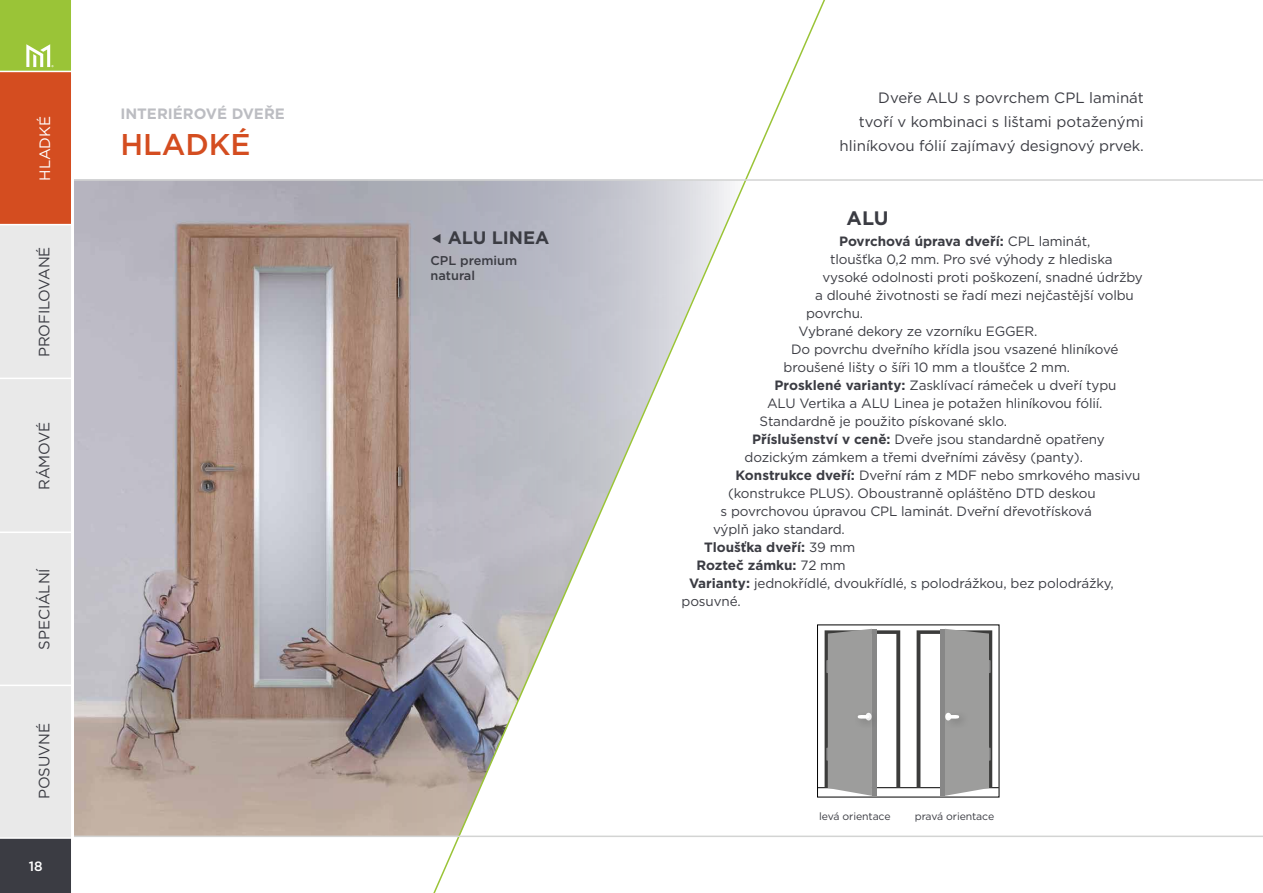
<style>
.page{position:relative;width:1263px;height:893px;background:#fff}
.page>*{position:absolute;margin:0;border:0;box-sizing:border-box;transform-origin:0 0}
.t1{font:500 30px "Gotham";color:#d44d20}
.t2{font:700 19.5px "Gotham";color:#3b3c43}
.t3{font:700 18px "Gotham";color:#3b3c43}
.t4{font:15px/24px "Gotham";letter-spacing:-.01em;color:#3b3c43;text-align:right}
.t5{font:700 15px "Gotham";color:#bcbdc2}
.t6{font:15px "Gotham";letter-spacing:-.01em;color:#fff}
.t7{font:13.5px "Gotham";letter-spacing:-.01em;color:#3b3c43}
.t8{font:700 13.5px "Gotham";color:#3b3c43}
.t9{font:500 13.5px "Gotham";color:#fff}
.t10{font:500 12.75px/15px "Gotham";color:#3b3c43}
.t11{font:10.5px "Gotham";letter-spacing:-.01em;color:#3b3c43}
.s1{font-weight:400}
.s2{font-weight:700}
</style>
<div class="page">
<div style="left:0;top:71px;width:71px;height:767px;background:#e9e9e9"></div>
<hr style="left:0;top:531px;width:84px;height:2px;background:#fff">
<div style="left:0;top:838px;width:71px;height:55px;background:#3b3c43"></div>
<div style="left:0;top:0;width:71px;height:71px;background:#9ac437"></div>
<div style="left:0;top:72px;width:71px;height:153px;background:#d44d20"></div>
<hr style="left:0;top:71px;width:84px;height:1px;background:#fff">
<hr style="left:0;top:224px;width:84px;height:1px;background:#fff">
<hr style="left:0;top:378px;width:84px;height:1px;background:#fff">
<hr style="left:0;top:685px;width:84px;height:1px;background:#fff">
<hr style="left:0;top:837px;width:72px;height:2px;background:#fff">
<svg style="left:26px;top:44px;width:28px;height:23px"></svg>
<img style="left:74px;top:181px;width:353px;height:655px">
<svg style="left:427px;top:0;width:405px;height:893px"></svg>
<hr style="left:72px;top:836px;width:1191px;height:1px;background:#d3d4d3">
<hr style="left:72px;top:179px;width:1191px;height:2px;background:#d3d4d3">
<hr style="left:71px;top:0;width:3px;height:893px;background:#fff">
<hr style="left:818px;top:787px;width:181px;height:1px;background:#000">
<svg style="left:824px;top:629px;width:76px;height:167px"></svg>
<hr style="left:872px;top:629px;width:4px;height:167px;background:#878787">
<div style="left:853px;top:710px;width:27px;height:20px;background:#000;opacity:.3"></div>
<svg style="left:858px;top:715px;width:11px;height:4px"></svg>
<svg style="left:916px;top:629px;width:76px;height:167px"></svg>
<div style="left:940px;top:629px;width:5px;height:167px;background:#878787"></div>
<div style="left:943px;top:710px;width:27px;height:20px;background:#000;opacity:.3"></div>
<svg style="left:947px;top:715px;width:12px;height:4px"></svg>
<svg style="left:432px;top:234px;width:9px;height:10px"></svg>
<p class="t6" style="left:35px;top:181px;width:66px;rotate:-90deg">HLADKÉ</p>
<p class="t4" style="left:32px;top:357px;width:112px;rotate:-90deg">PROFILOVANÉ</p>
<p class="t4" style="left:32px;top:490px;width:70px;rotate:-90deg">RÁMOVÉ</p>
<p class="t4" style="left:32px;top:650px;width:83px;rotate:-90deg">SPECIÁLNÍ</p>
<p class="t4" style="left:32px;top:799px;width:77px;rotate:-90deg">POSUVNÉ</p>
<p class="t9" style="left:29px;top:857px;width:15px">18</p>
<p class="t5" style="left:120px;top:103px;width:166px">INTERIÉROVÉ DVEŘE</p>
<h1 class="t1" style="left:120px;top:124px;width:132px">HLADKÉ</h1>
<h3 class="t3" style="left:448px;top:226px;width:103px">ALU LINEA</h3>
<p class="t10" style="left:431px;top:253px;width:88px">CPL premium natural</p>
<p class="t4" style="left:840px;top:86px;width:306px">Dveře ALU s povrchem CPL laminát<br>tvoří v kombinaci s lištami potaženými hliníkovou fólií zajímavý designový prvek.</p>
<h2 class="t2" style="left:847px;top:205px;width:43px">ALU</h2>
<p class="t8" style="left:839px;top:232px;width:253px">Povrchová úprava dveří: <span class="s1">CPL laminát,</span></p>
<p class="t7" style="left:830px;top:251px;width:284px">tloušťka 0,2 mm. Pro své výhody z hlediska</p>
<p class="t7" style="left:823px;top:269px;width:322px">vysoké odolnosti proti poškození, snadné údržby</p>
<p class="t7" style="left:815px;top:287px;width:320px">a dlouhé životnosti se řadí mezi nejčastější volbu</p>
<p class="t7" style="left:806px;top:305px;width:59px">povrchu.</p>
<p class="t7" style="left:798px;top:323px;width:240px">Vybrané dekory ze vzorníku EGGER.</p>
<p class="t7" style="left:791px;top:341px;width:329px">Do povrchu dveřního křídla jsou vsazené hliníkové</p>
<p class="t7" style="left:783px;top:359px;width:288px">broušené lišty o šíři 10 mm a tloušťce 2 mm.</p>
<p class="t7" style="left:774px;top:377px;width:343px"><span class="s2">Prosklené varianty:</span> Zasklívací rámeček u dveří typu</p>
<p class="t7" style="left:767px;top:395px;width:337px">ALU Vertika a ALU Linea je potažen hliníkovou fólií.</p>
<p class="t7" style="left:759px;top:413px;width:249px">Standardně je použito pískované sklo.</p>
<p class="t7" style="left:752px;top:431px;width:354px"><span class="s2">Příslušenství v ceně:</span> Dveře jsou standardně opatřeny</p>
<p class="t7" style="left:744px;top:449px;width:340px">dozickým zámkem a třemi dveřními závěsy (panty).</p>
<p class="t7" style="left:735px;top:467px;width:406px"><span class="s2">Konstrukce dveří:</span> Dveřní rám z MDF nebo smrkového masivu</p>
<p class="t7" style="left:728px;top:485px;width:369px">(konstrukce PLUS). Oboustranně opláštěno DTD deskou</p>
<p class="t7" style="left:720px;top:503px;width:373px">s povrchovou úpravou CPL laminát. Dveřní dřevotřísková</p>
<p class="t7" style="left:713px;top:521px;width:133px">výplň jako standard.</p>
<p class="t8" style="left:704px;top:538px;width:153px">Tloušťka dveří: <span class="s1">39 mm</span></p>
<p class="t8" style="left:696px;top:556px;width:151px">Rozteč zámku: <span class="s1">72 mm</span></p>
<p class="t7" style="left:689px;top:575px;width:426px"><span class="s2">Varianty:</span> jednokřídlé, dvoukřídlé, s polodrážkou, bez polodrážky,</p>
<p class="t7" style="left:681px;top:593px;width:61px">posuvné.</p>
<p class="t11" style="left:819px;top:809px;width:73px">levá orientace</p>
<p class="t11" style="left:915px;top:809px;width:81px">pravá orientace</p>
</div>
